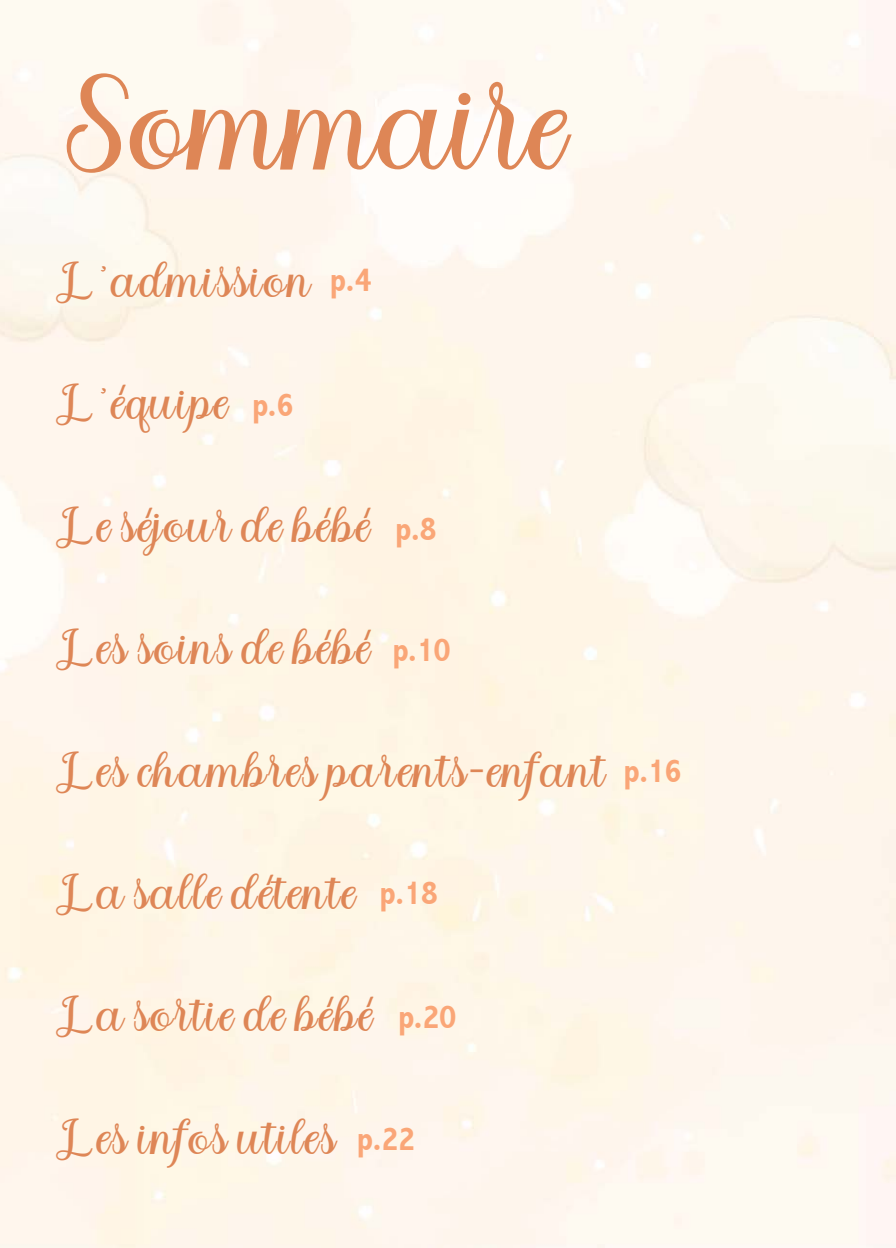
<style>
.page{position:relative;width:896px;height:1248px;background:#fff}
.page>*{position:absolute;margin:0;border:0;box-sizing:border-box;transform-origin:0 0}
.t1{font:92px "Babysweet";color:#de8656}
.t2{font:34px "Babysweet";letter-spacing:.05em;color:#de8656}
.t3{font:700 condensed 34px "Abadi";color:#faa677}
</style>
<div class="page">
<p class="t1" style="left:65px;top:84px;width:503px">Sommaire</p>
<p class="t2" style="left:55px;top:265px;width:257px">L’admission</p>
<p class="t3" style="left:330px;top:260px;width:43px">p.4</p>
<p class="t2" style="left:55px;top:387px;width:175px">L’équipe</p>
<p class="t3" style="left:252px;top:385px;width:43px">p.6</p>
<p class="t2" style="left:55px;top:510px;width:316px">Le séjour de bébé</p>
<p class="t3" style="left:395px;top:508px;width:43px">p.8</p>
<p class="t2" style="left:55px;top:632px;width:317px">Les soins de bébé</p>
<p class="t3" style="left:393px;top:630px;width:59px">p.10</p>
<p class="t2" style="left:55px;top:754px;width:552px">Les chambres parents-enfant</p>
<p class="t3" style="left:624px;top:751px;width:59px">p.16</p>
<p class="t2" style="left:55px;top:877px;width:302px">La salle détente</p>
<p class="t3" style="left:380px;top:873px;width:59px">p.18</p>
<p class="t2" style="left:55px;top:999px;width:319px">La sortie de bébé</p>
<p class="t3" style="left:398px;top:996px;width:59px">p.20</p>
<p class="t2" style="left:55px;top:1122px;width:282px">Les infos utiles</p>
<p class="t3" style="left:357px;top:1118px;width:59px">p.22</p>
</div>
